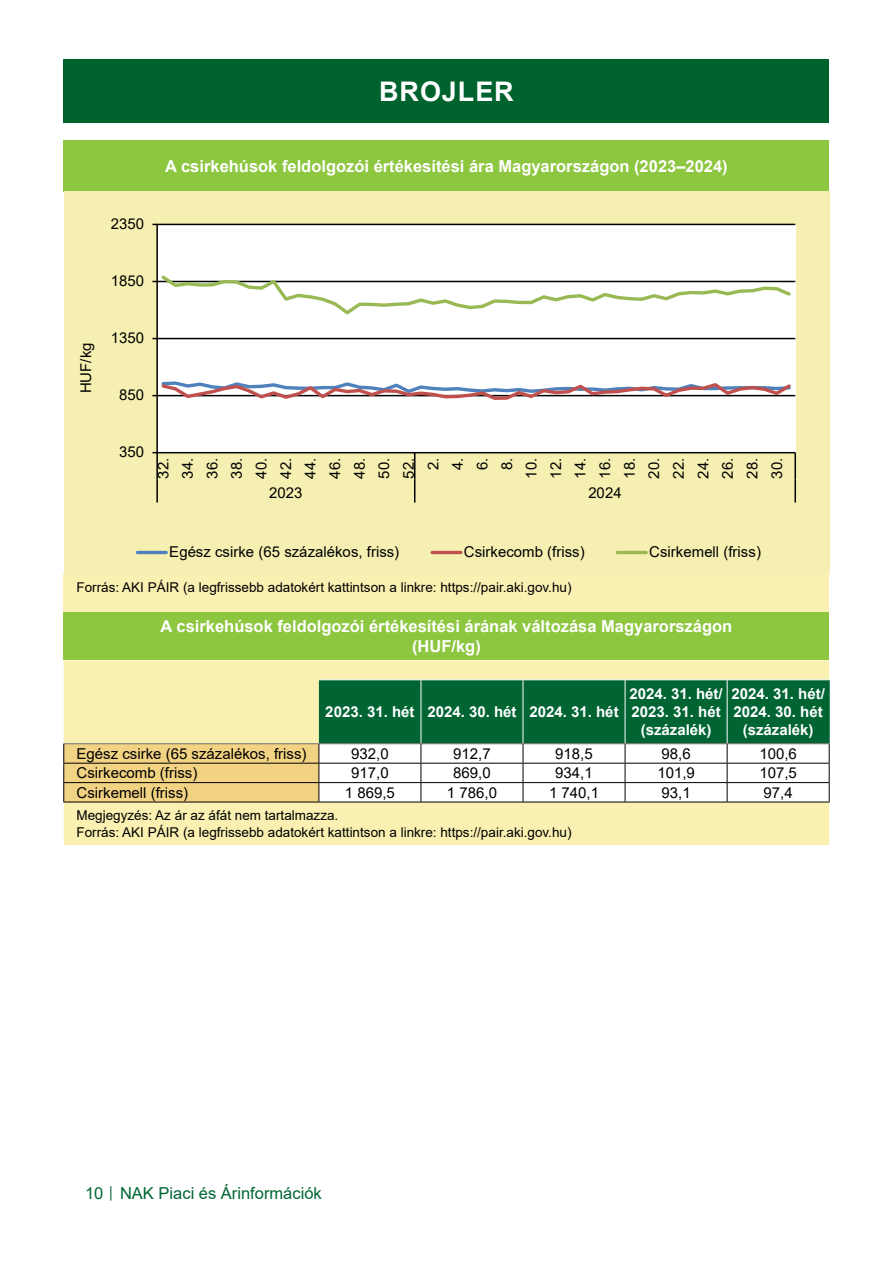
<style>
.page{position:relative;width:893px;height:1263px;background:#fff}
.page>*{position:absolute;margin:0;border:0;box-sizing:border-box;transform-origin:0 0}
.Cím_01_tartalomjegyzeken_kivul{font:700 27px "Arial";letter-spacing:.035em;color:#fff}
.Tablazat_cime{font:700 16.5px/19.8px "Arial";color:#fff;text-align:center}
.t1{font:16.5px "Arial";color:#006533}
.Tablazat_bal_kategoria{font:15px/24.6px "Arial";color:#000;text-align:center}
.Tablazat_fejlece_kozep{font:700 15px/18px "Arial";color:#fff;text-align:center}
.Tablazat_kozep_ertek{font:15px "Arial";color:#000}
.Tablazat_forrasa{font:13.5px/16.2px "Arial";color:#000}
.s1{font-size:12px}
</style>
<div class="page">
<div style="left:64px;top:60px;width:765px;height:63px;background:#00632e"></div>
<div style="left:64px;top:611px;width:765px;height:49px;background:#8dc63f"></div>
<div style="left:64px;top:660px;width:765px;height:185px;background:#faf0b1"></div>
<hr style="left:319px;top:679px;width:102px;height:1px;background:#fff">
<hr style="left:421px;top:679px;width:102px;height:1px;background:#fff">
<hr style="left:523px;top:679px;width:102px;height:1px;background:#fff">
<hr style="left:625px;top:679px;width:102px;height:1px;background:#fff">
<hr style="left:727px;top:679px;width:102px;height:1px;background:#fff">
<hr style="left:63px;top:802px;width:256px;height:1px;background:#000">
<hr style="left:319px;top:802px;width:102px;height:1px;background:#000">
<hr style="left:421px;top:802px;width:102px;height:1px;background:#000">
<hr style="left:523px;top:802px;width:102px;height:1px;background:#000">
<hr style="left:625px;top:802px;width:102px;height:1px;background:#000">
<hr style="left:727px;top:802px;width:102px;height:1px;background:#000">
<svg style="left:63px;top:680px;width:767px;height:122px"></svg>
<hr style="left:63px;top:763px;width:256px;height:1px;background:#000">
<div style="left:64px;top:140px;width:765px;height:51px;background:#8dc63f"></div>
<div style="left:64px;top:574px;width:765px;height:37px;background:#faf0b1"></div>
<div style="left:64px;top:191px;width:765px;height:383px;background:#f5f0b1"></div>
<div style="left:157px;top:224px;width:638px;height:229px;background:#fff"></div>
<hr style="left:157px;top:395px;width:638px;height:1px;background:#000">
<hr style="left:157px;top:338px;width:638px;height:1px;background:#000">
<hr style="left:157px;top:281px;width:638px;height:1px;background:#000">
<hr style="left:157px;top:224px;width:638px;height:1px;background:#000">
<hr style="left:156px;top:224px;width:2px;height:229px;background:#000">
<hr style="left:157px;top:452px;width:638px;height:1px;background:#000">
<hr style="left:156px;top:453px;width:2px;height:27px;background:#000">
<hr style="left:794px;top:453px;width:2px;height:27px;background:#000">
<hr style="left:156px;top:480px;width:2px;height:22px;background:#000">
<svg style="left:414px;top:453px;width:1px;height:49px"></svg>
<hr style="left:794px;top:480px;width:2px;height:22px;background:#000">
<svg style="left:152px;top:380px;width:642px;height:22px"></svg>
<svg style="left:152px;top:273px;width:641px;height:44px"></svg>
<hr style="left:137px;top:551px;width:29px;height:3px;background:#4f81bd">
<hr style="left:432px;top:551px;width:29px;height:3px;background:#c0504d">
<hr style="left:617px;top:551px;width:29px;height:3px;background:#98b954">
<p class="Cím_01_tartalomjegyzeken_kivul" style="left:379px;top:73px;width:136px">BROJLER</p>
<p class="Tablazat_bal_kategoria" style="left:111px;top:211px;width:35px">2350</p>
<p class="Tablazat_bal_kategoria" style="left:111px;top:268px;width:35px">1850</p>
<p class="Tablazat_bal_kategoria" style="left:74px;top:393px;width:52px;rotate:-90deg">HUF/kg</p>
<p class="Tablazat_bal_kategoria" style="left:111px;top:326px;width:35px">1350</p>
<p class="Tablazat_bal_kategoria" style="left:119px;top:383px;width:27px">850</p>
<p class="Tablazat_cime" style="left:165px;top:156px;width:564px">A csirkehúsok feldolgozói értékesítési ára Magyarországon (2023–2024)</p>
<p class="Tablazat_bal_kategoria" style="left:119px;top:440px;width:27px">350</p>
<p class="Tablazat_bal_kategoria" style="left:151px;top:478px;width:22px;rotate:-90deg">32.<br>34.<br>36.<br>38.<br>40.<br>42.<br>44.<br>46.<br>48.<br>50.<br>52.<br>2.<br>4.<br>6.<br>8.<br>10.<br>12.<br>14.<br>16.<br>18.<br>20.<br>22.<br>24.<br>26.<br>28.<br>30.</p>
<p class="Tablazat_bal_kategoria" style="left:269px;top:480px;width:35px">2023</p>
<p class="Tablazat_bal_kategoria" style="left:588px;top:480px;width:35px">2024</p>
<p class="Tablazat_bal_kategoria" style="left:169px;top:539px;width:231px">Egész csirke (65 százalékos, friss)</p>
<p class="Tablazat_bal_kategoria" style="left:464px;top:539px;width:122px">Csirkecomb (friss)</p>
<p class="Tablazat_bal_kategoria" style="left:649px;top:539px;width:113px">Csirkemell (friss)</p>
<p class="Tablazat_forrasa" style="left:77px;top:579px;width:496px">Forrás: AKI PÁIR (a legfrissebb adatokért kattintson a linkre: https://pair.aki.gov.hu)</p>
<p class="Tablazat_cime" style="left:161px;top:616px;width:573px">A csirkehúsok feldolgozói értékesítési árának változása Magyarországon (HUF/kg)</p>
<p class="Tablazat_fejlece_kozep" style="left:325px;top:703px;width:91px">2023. 31. hét</p>
<p class="Tablazat_fejlece_kozep" style="left:427px;top:703px;width:91px">2024. 30. hét</p>
<p class="Tablazat_fejlece_kozep" style="left:529px;top:703px;width:91px">2024. 31. hét</p>
<p class="Tablazat_fejlece_kozep" style="left:629px;top:685px;width:95px">2024. 31. hét/<br>2023. 31. hét (százalék)</p>
<p class="Tablazat_fejlece_kozep" style="left:731px;top:685px;width:95px">2024. 31. hét/<br>2024. 30. hét (százalék)</p>
<p class="Tablazat_bal_kategoria" style="left:77px;top:741px;width:232px">Egész csirke (65 százalékos, friss)</p>
<p class="Tablazat_kozep_ertek" style="left:351px;top:743px;width:39px">932,0</p>
<p class="Tablazat_kozep_ertek" style="left:453px;top:743px;width:39px">912,7</p>
<p class="Tablazat_kozep_ertek" style="left:555px;top:743px;width:39px">918,5</p>
<p class="Tablazat_kozep_ertek" style="left:661px;top:743px;width:31px">98,6</p>
<p class="Tablazat_kozep_ertek" style="left:759px;top:743px;width:39px">100,6</p>
<p class="Tablazat_bal_kategoria" style="left:77px;top:761px;width:122px">Csirkecomb (friss)</p>
<p class="Tablazat_kozep_ertek" style="left:351px;top:763px;width:39px">917,0</p>
<p class="Tablazat_kozep_ertek" style="left:453px;top:763px;width:39px">869,0</p>
<p class="Tablazat_kozep_ertek" style="left:555px;top:763px;width:39px">934,1</p>
<p class="Tablazat_kozep_ertek" style="left:657px;top:763px;width:39px">101,9</p>
<p class="Tablazat_kozep_ertek" style="left:759px;top:763px;width:39px">107,5</p>
<p class="Tablazat_bal_kategoria" style="left:77px;top:780px;width:113px">Csirkemell (friss)</p>
<p class="Tablazat_kozep_ertek" style="left:345px;top:782px;width:52px">1 869,5</p>
<p class="Tablazat_kozep_ertek" style="left:447px;top:782px;width:52px">1 786,0</p>
<p class="Tablazat_kozep_ertek" style="left:549px;top:782px;width:52px">1 740,1</p>
<p class="Tablazat_kozep_ertek" style="left:661px;top:782px;width:31px">93,1</p>
<p class="Tablazat_kozep_ertek" style="left:763px;top:782px;width:31px">97,4</p>
<p class="Tablazat_forrasa" style="left:77px;top:807px;width:496px">Megjegyzés: Az ár az áfát nem tartalmazza.<br>Forrás: AKI PÁIR (a legfrissebb adatokért kattintson a linkre: https://pair.aki.gov.hu)</p>
<p class="t1" style="left:85px;top:1182px;width:238px">10 <span class="s1">│</span> NAK Piaci és Árinformációk</p>
</div>
